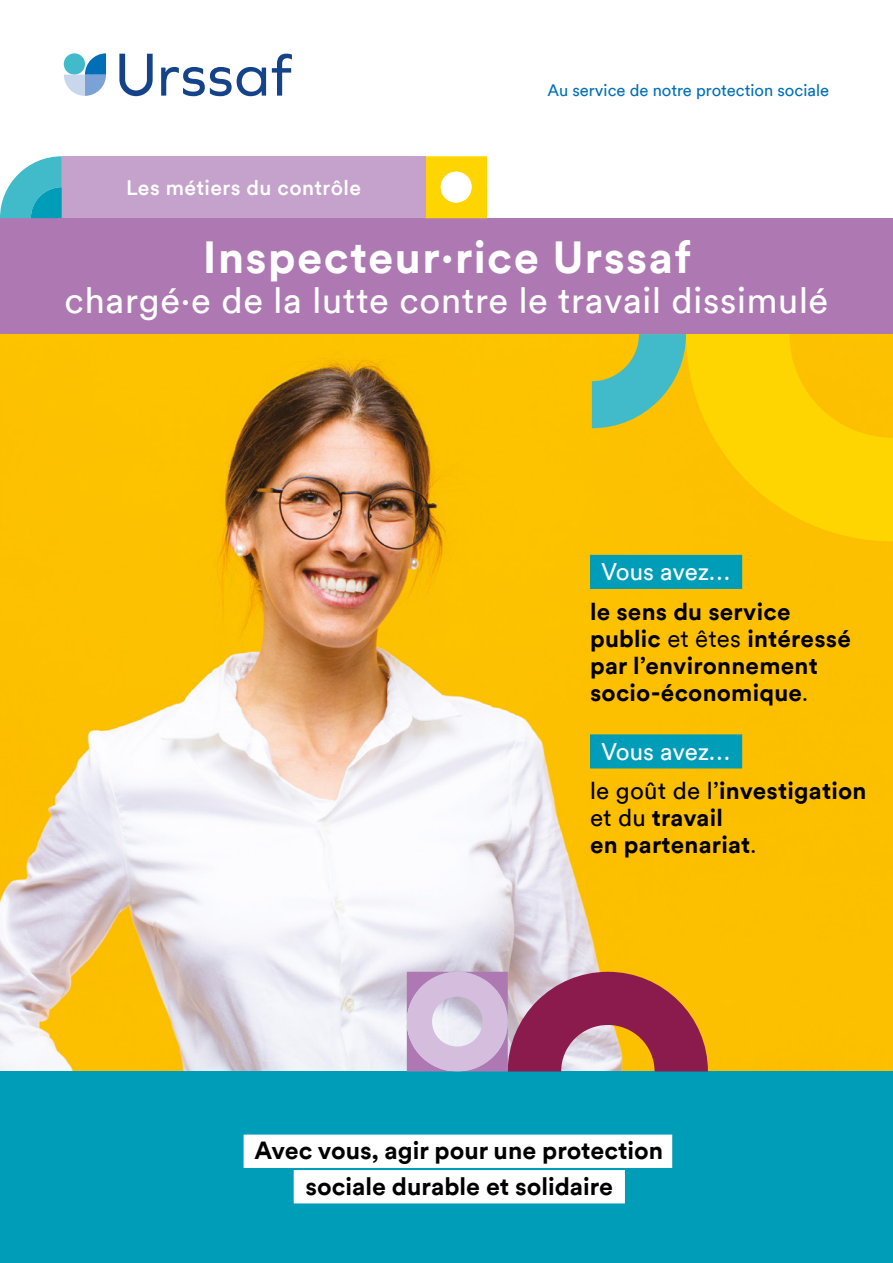
<style>
.page{position:relative;width:893px;height:1263px;background:#fff}
.page>*{position:absolute;margin:0;border:0;box-sizing:border-box;transform-origin:0 0}
.Titre_H1_couverture{font:700 45px "Circular";letter-spacing:.03em;color:#fff}
.Titre_H1_couverture-2{font:36px "Circular";letter-spacing:.02em;color:#fff}
.t1{font:700 24.75px/35.4px "Circular";color:#000;text-align:center}
.t2{font:700 24px/27px "Circular";letter-spacing:.01em;color:#000}
.t3{font:24px "Circular";letter-spacing:-.005em;color:#fff}
.Titre_H{font:500 21px "Circular";letter-spacing:.02em;color:#fff}
.t4{font:16.5px "Circular";color:#006fb8}
.s1{font-weight:400}
</style>
<div class="page">
<img style="left:0;top:334px;width:893px;height:737px">
<div style="left:0;top:1071px;width:893px;height:192px;background:#009db9"></div>
<div style="left:244px;top:1134px;width:428px;height:34px;background:#fff"></div>
<div style="left:294px;top:1170px;width:331px;height:33px;background:#fff"></div>
<div style="left:0;top:218px;width:893px;height:116px;background:#ae79b3"></div>
<svg style="left:407px;top:972px;width:301px;height:99px"></svg>
<svg style="left:592px;top:334px;width:301px;height:207px"></svg>
<svg style="left:64px;top:53px;width:42px;height:43px"></svg>
<svg style="left:119px;top:54px;width:173px;height:42px"></svg>
<div style="left:590px;top:555px;width:152px;height:34px;background:#009db9"></div>
<div style="left:590px;top:734px;width:152px;height:34px;background:#009db9"></div>
<svg style="left:0;top:156px;width:62px;height:62px"></svg>
<div style="left:425px;top:156px;width:62px;height:62px;background:#ffd500"></div>
<div style="left:441px;top:172px;width:31px;height:31px;background:#fff;border-radius:50%"></div>
<div style="left:62px;top:156px;width:363px;height:62px;background:#c5a2cc"></div>
<p class="Titre_H" style="left:126px;top:173px;width:237px">Les métiers du contrôle</p>
<p class="t4" style="left:547px;top:79px;width:283px">Au service de notre protection sociale</p>
<p class="Titre_H1_couverture" style="left:203px;top:226px;width:490px">Inspecteur·rice Urssaf</p>
<p class="Titre_H1_couverture-2" style="left:65px;top:276px;width:765px">chargé·e de la lutte contre le travail dissimulé</p>
<p class="t3" style="left:601px;top:555px;width:130px">Vous avez…</p>
<p class="t2" style="left:590px;top:597px;width:262px">le sens du service public <span class="s1">et êtes</span> intéressé par l’environnement socio-économique<span class="s1">.</span></p>
<p class="t3" style="left:601px;top:735px;width:130px">Vous avez…</p>
<p class="t2" style="left:590px;top:776px;width:278px"><span class="s1">le goût de l’</span>investigation <span class="s1">et du</span> travail<br>en partenariat<span class="s1">.</span></p>
<p class="t1" style="left:255px;top:1132px;width:410px">Avec vous, agir pour une protection sociale durable et solidaire</p>
</div>
